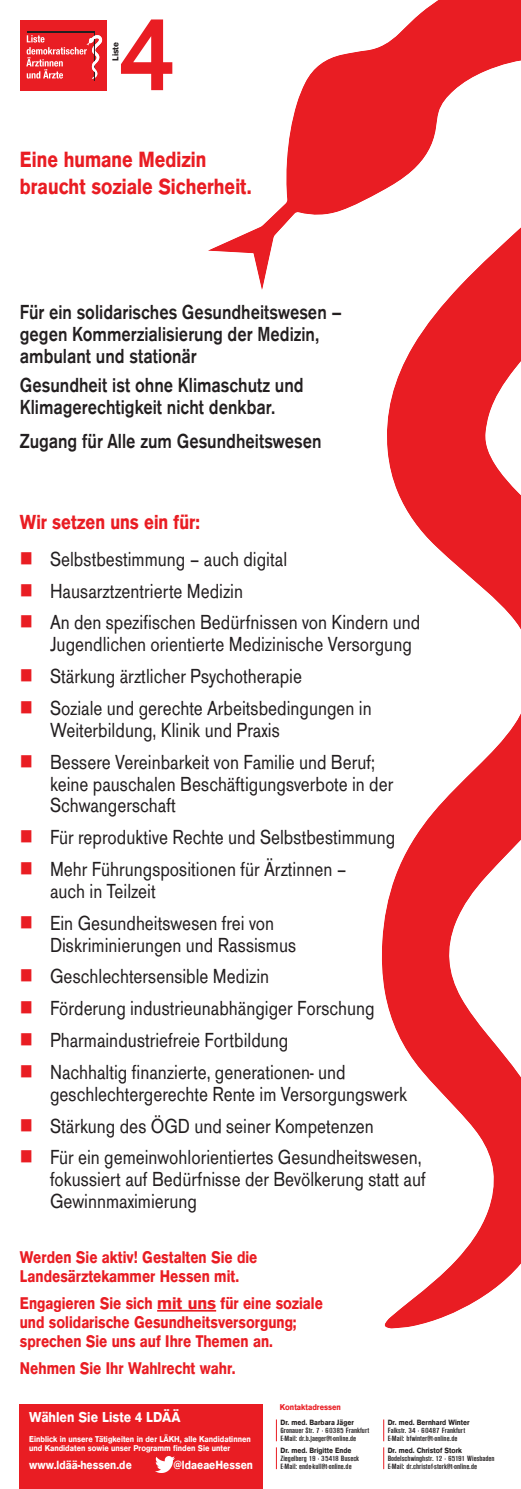
<style>
.page{position:relative;width:521px;height:1489px;background:#fff}
.page>*{position:absolute;margin:0;border:0;box-sizing:border-box;transform-origin:0 0}
.t1{font:108.15px "Ancona Demi";color:#e91d23;scale:.94 1}
.t2{font:700 22.75px/26.8px "Ancona";color:#e91d23;scale:.84 1}
.t3{font:21px/31.8px "Ancona";color:#231f20;scale:.84 1}
.t4{font:21px/21.9px "Ancona Demi";color:#231f20;scale:.84 1}
.t5{font:700 21px "Ancona";color:#e91d23;scale:.84 1}
.t6{font:700 17.5px/19.2px "Ancona";color:#e91d23;scale:.84 1}
.t7{font:700 14.88px "Ancona";color:#fff;scale:.9 1}
.t8{font:700 12.25px "Ancona";color:#fff;scale:.9 1}
.t9{font:700 8.84px "Ancona";color:#231f20}
.t10{font:700 8.75px/9.6px "Ancona";color:#fff;scale:.9 1}
.t11{font:700 8.75px "Ancona";color:#e91d23;scale:.9 1}
.t12{font:7.88px/8px "Ancona Cd";color:#231f20;scale:1.29 1}
.t13{font:700 7.88px "Ancona";color:#231f20;scale:.9 1}
</style>
<div class="page">
<div style="left:202px;top:0;width:319px;height:1330px;background:#231f20;opacity:.35"></div>
<hr style="left:157px;top:1309px;width:59px;height:2px;background:#e91d23">
<svg style="left:276px;top:1419px;width:1px;height:21px"></svg>
<svg style="left:276px;top:1447px;width:1px;height:21px"></svg>
<svg style="left:383px;top:1419px;width:1px;height:21px"></svg>
<svg style="left:383px;top:1447px;width:1px;height:21px"></svg>
<div style="left:20px;top:1403px;width:243px;height:85px;background:#e91d23"></div>
<img style="left:155px;top:1456px;width:20px;height:15px">
<div style="left:20px;top:20px;width:86px;height:71px;background:#e91d23"></div>
<svg style="left:26px;top:31px;width:76px;height:50px"></svg>
<h1 class="t1" style="left:117px;top:-6px;width:66px">4</h1>
<p class="t9" style="left:111px;top:61px;width:21px;rotate:-90deg">Liste</p>
<p class="t2" style="left:20px;top:146px;width:278px">Eine humane Medizin braucht soziale Sicherheit.</p>
<p class="t4" style="left:20px;top:301px;width:385px">Für ein solidarisches Gesundheitswesen – gegen Kommerzialisierung der Medizin, ambulant und stationär</p>
<p class="t4" style="left:20px;top:374px;width:339px">Gesundheit ist ohne Klimaschutz und<br>Klimagerechtigkeit nicht denkbar.</p>
<p class="t4" style="left:20px;top:430px;width:361px">Zugang für Alle zum Gesundheitswesen</p>
<p class="t5" style="left:20px;top:510px;width:216px">Wir setzen uns ein für:</p>
<p class="t3" style="left:50px;top:543px;width:442px">Selbstbestimmung – auch digital<br>Hausarztzentrierte Medizin<br>An den spezifischen Bedürfnissen von Kindern und</p>
<p class="t3" style="left:50px;top:628px;width:432px">Jugendlichen orientierte Medizinische Versorgung<br>Stärkung ärztlicher Psychotherapie<br>Soziale und gerechte Arbeitsbedingungen in</p>
<p class="t3" style="left:50px;top:714px;width:389px">Weiterbildung, Klinik und Praxis<br>Bessere Vereinbarkeit von Familie und Beruf;</p>
<p class="t3" style="left:50px;top:772px;width:410px;line-height:21.9px">keine pauschalen Beschäftigungsverbote in der<br>Schwangerschaft</p>
<p class="t3" style="left:50px;top:821px;width:413px">Für reproduktive Rechte und Selbstbestimmung<br>Mehr Führungspositionen für Ärztinnen –</p>
<p class="t3" style="left:50px;top:875px;width:268px">auch in Teilzeit<br>Ein Gesundheitswesen frei von</p>
<p class="t3" style="left:50px;top:929px;width:388px">Diskriminierungen und Rassismus Geschlechtersensible Medizin<br>Förderung industrieunabhängiger Forschung Pharmaindustriefreie Fortbildung<br>Nachhaltig finanzierte, generationen- und</p>
<p class="t3" style="left:50px;top:1078px;width:444px">geschlechtergerechte Rente im Versorgungswerk<br>Stärkung des ÖGD und seiner Kompetenzen<br>Für ein gemeinwohlorientiertes Gesundheitswesen,</p>
<p class="t3" style="left:50px;top:1168px;width:449px;line-height:21.9px">fokussiert auf Bedürfnisse der Bevölkerung statt auf<br>Gewinnmaximierung</p>
<p class="t6" style="left:20px;top:1247px;width:284px">Werden Sie aktiv! Gestalten Sie die<br>Landesärztekammer Hessen mit.</p>
<p class="t6" style="left:20px;top:1293px;width:362px">Engagieren Sie sich mit uns für eine soziale und solidarische Gesundheitsversorgung; sprechen Sie uns auf Ihre Themen an.</p>
<p class="t6" style="left:20px;top:1358px;width:258px">Nehmen Sie Ihr Wahlrecht wahr.</p>
<p class="t11" style="left:280px;top:1401px;width:69px">Kontaktadressen</p>
<p class="t13" style="left:280px;top:1417px;width:83px">Dr. med. Barbara Jäger</p>
<p class="t12" style="left:280px;top:1426px;width:71px">Gronauer Str. 7 · 60385 Frankfurt<br>E-Mail: dr.b.jaeger@t-online.de</p>
<p class="t13" style="left:280px;top:1445px;width:81px">Dr. med. Brigitte Ende</p>
<p class="t12" style="left:280px;top:1454px;width:63px">Ziegelberg 19 · 35418 Buseck<br>E-Mail: ende-kull@t-online.de</p>
<p class="t7" style="left:29px;top:1408px;width:170px">Wählen Sie Liste 4 LDÄÄ</p>
<p class="t10" style="left:29px;top:1433px;width:248px">Einblick in unsere Tätigkeiten in der LÄKH, alle Kandidatinnen und Kandidaten sowie unser Programm finden Sie unter</p>
<p class="t8" style="left:29px;top:1458px;width:116px">www.ldää-hessen.de</p>
<p class="t8" style="left:173px;top:1458px;width:90px">@ldaeaeHessen</p>
<p class="t13" style="left:388px;top:1417px;width:93px">Dr. med. Bernhard Winter</p>
<p class="t12" style="left:388px;top:1426px;width:62px">Falkstr. 34 · 60487 Frankfurt<br>E-Mail: bfwinter@t-online.de</p>
<p class="t13" style="left:388px;top:1445px;width:84px">Dr. med. Christof Stork</p>
<p class="t12" style="left:388px;top:1454px;width:84px">Bodelschwinghstr. 12 · 65191 Wiesbaden<br>E-Mail: dr.christof-stork@t-online.de</p>
</div>
